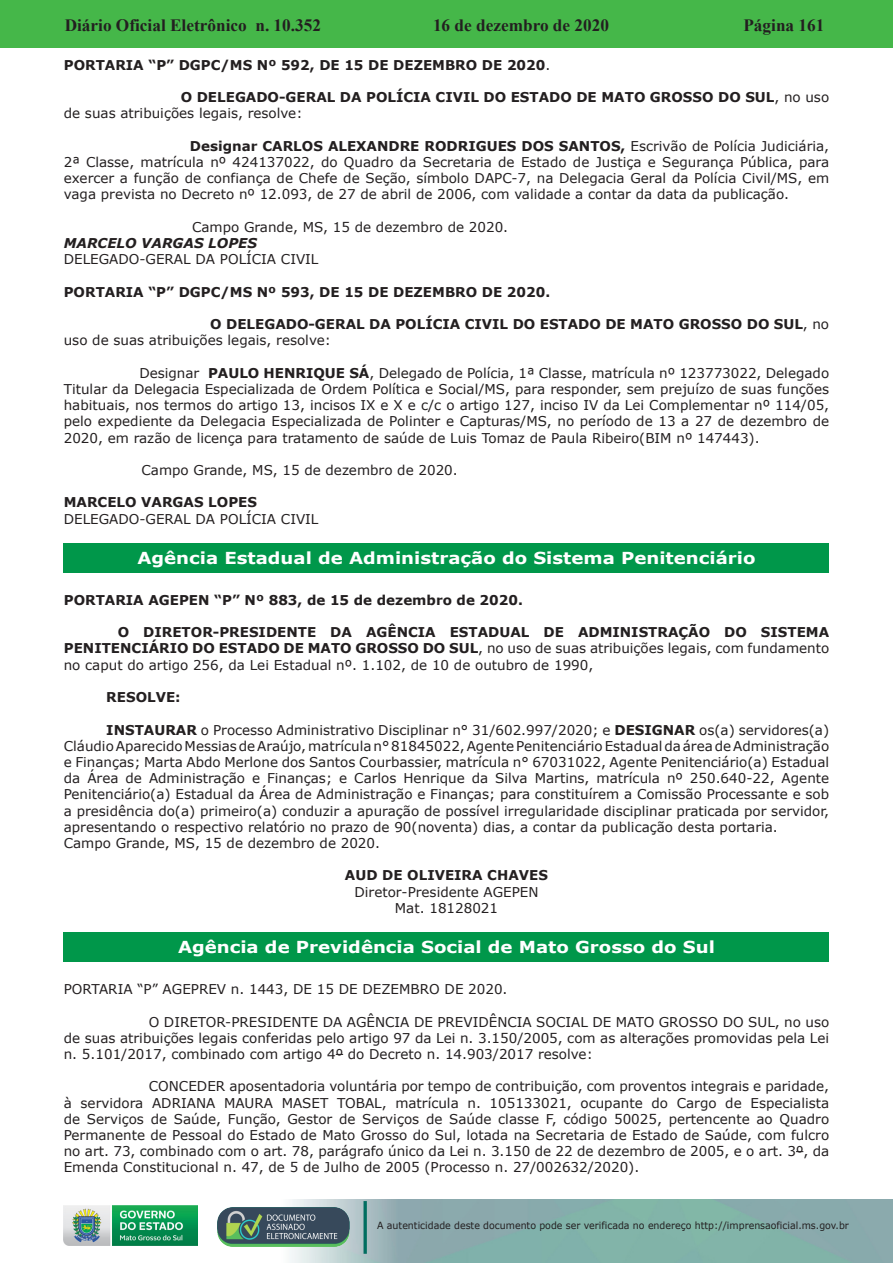
<style>
.page{position:relative;width:893px;height:1263px;background:#fff}
.page>*{position:absolute;margin:0;border:0;box-sizing:border-box;transform-origin:0 0}
.t1{font:700 17.25px "Times New Roman";color:#231f20}
.t2{font:700 16.5px "Verdana";color:#fff;scale:1.1 1}
.t3{font:13.5px/16.2px "Verdana";color:#231f20;text-align:justify}
.t4{font:700 13.5px/16.2px "Verdana";color:#231f20}
.t5{font:italic 700 13.5px "Verdana";color:#231f20}
.t6{font:9.9px "Verdana";color:#231f20;scale:.95 1}
.s1{font-weight:400}
.s2{font-weight:700}
</style>
<div class="page">
<div style="left:0;top:0;width:893px;height:48px;background:#45b749"></div>
<img style="left:63px;top:1199px;width:830px;height:64px">
<img style="left:364px;top:1202px;width:2px;height:51px">
<img style="left:218px;top:1207px;width:132px;height:39px">
<img style="left:64px;top:1205px;width:134px;height:41px">
<div style="left:64px;top:543px;width:765px;height:29px;background:#00974a"></div>
<div style="left:64px;top:932px;width:765px;height:30px;background:#00974a"></div>
<p class="t1" style="left:65px;top:13px;width:258px">Diário Oficial Eletrônico n. 10.352</p>
<p class="t1" style="left:433px;top:13px;width:177px">16 de dezembro de 2020</p>
<p class="t1" style="left:743px;top:13px;width:82px">Página 161</p>
<p class="t4" style="left:64px;top:57px;width:488px">PORTARIA “P” DGPC/MS Nº 592, DE 15 DE DEZEMBRO DE 2020<span class="s1">.</span></p>
<p class="t4" style="left:64px;top:89px;width:767px;text-indent:117px">O DELEGADO-GERAL DA POLÍCIA CIVIL DO ESTADO DE MATO GROSSO DO SUL<span class="s1">, no uso de suas atribuições legais, resolve:</span></p>
<p class="t3" style="left:64px;top:138px;width:767px;text-indent:126px"><span class="s2">Designar CARLOS ALEXANDRE RODRIGUES DOS SANTOS,</span> Escrivão de Polícia Judiciária, 2ª Classe, matrícula nº 424137022, do Quadro da Secretaria de Estado de Justiça e Segurança Pública, para exercer a função de confiança de Chefe de Seção, símbolo DAPC-7, na Delegacia Geral da Polícia Civil/MS, em vaga prevista no Decreto nº 12.093, de 27 de abril de 2006, com validade a contar da data da publicação.</p>
<p class="t3" style="left:192px;top:219px;width:318px">Campo Grande, MS, 15 de dezembro de 2020.</p>
<p class="t5" style="left:64px;top:234px;width:195px">MARCELO VARGAS LOPES</p>
<p class="t3" style="left:64px;top:251px;width:256px">DELEGADO-GERAL DA POLÍCIA CIVIL</p>
<p class="t4" style="left:64px;top:283px;width:488px">PORTARIA “P” DGPC/MS Nº 593, DE 15 DE DEZEMBRO DE 2020.</p>
<p class="t4" style="left:64px;top:316px;width:767px;text-indent:146px">O DELEGADO-GERAL DA POLÍCIA CIVIL DO ESTADO DE MATO GROSSO DO SUL<span class="s1">, no uso de suas atribuições legais, resolve:</span></p>
<p class="t3" style="left:64px;top:365px;width:767px;text-indent:76px">Designar <span class="s2">PAULO HENRIQUE SÁ</span>, Delegado de Polícia, 1ª Classe, matrícula nº 123773022, Delegado Titular da Delegacia Especializada de Ordem Política e Social/MS, para responder, sem prejuízo de suas funções habituais, nos termos do artigo 13, incisos IX e X e c/c o artigo 127, inciso IV da Lei Complementar nº 114/05, pelo expediente da Delegacia Especializada de Polinter e Capturas/MS, no período de 13 a 27 de dezembro de 2020, em razão de licença para tratamento de saúde de Luis Tomaz de Paula Ribeiro(BIM nº 147443).</p>
<p class="t3" style="left:142px;top:462px;width:318px">Campo Grande, MS, 15 de dezembro de 2020.</p>
<p class="t4" style="left:64px;top:494px;width:195px">MARCELO VARGAS LOPES</p>
<p class="t3" style="left:64px;top:510px;width:256px">DELEGADO-GERAL DA POLÍCIA CIVIL</p>
<p class="t2" style="left:137px;top:546px;width:563px">Agência Estadual de Administração do Sistema Penitenciário</p>
<p class="t4" style="left:64px;top:592px;width:461px">PORTARIA AGEPEN “P” Nº 883, de 15 de dezembro de 2020.</p>
<p class="t3" style="left:64px;top:624px;width:767px;text-indent:54px"><span class="s2">O DIRETOR-PRESIDENTE DA AGÊNCIA ESTADUAL DE ADMINISTRAÇÃO DO SISTEMA PENITENCIÁRIO DO ESTADO DE MATO GROSSO DO SUL</span>, no uso de suas atribuições legais, com fundamento no caput do artigo 256, da Lei Estadual nº. 1.102, de 10 de outubro de 1990,</p>
<p class="t4" style="left:106px;top:689px;width:76px">RESOLVE:</p>
<p class="t3" style="left:64px;top:721px;width:767px;text-align:left;text-indent:43px"><span class="s2">INSTAURAR</span> o Processo Administrativo Disciplinar n° 31/602.997/2020; e <span class="s2">DESIGNAR</span> os(a) servidores(a)<br>Cláudio Aparecido Messias de Araújo, matrícula n° 81845022, Agente Penitenciário Estadual da área de Administração e Finanças; Marta Abdo Merlone dos Santos Courbassier, matrícula n° 67031022, Agente Penitenciário(a) Estadual da Área de Administração e Finanças; e Carlos Henrique da Silva Martins, matrícula nº 250.640-22, Agente Penitenciário(a) Estadual da Área de Administração e Finanças; para constituírem a Comissão Processante e sob a presidência do(a) primeiro(a) conduzir a apuração de possível irregularidade disciplinar praticada por servidor, apresentando o respectivo relatório no prazo de 90(noventa) dias, a contar da publicação desta portaria.<br>Campo Grande, MS, 15 de dezembro de 2020.</p>
<p class="t4" style="left:345px;top:867px;width:204px">AUD DE OLIVEIRA CHAVES</p>
<p class="t3" style="left:354px;top:883px;width:185px;text-align:center">Diretor-Presidente AGEPEN<br>Mat. 18128021</p>
<p class="t2" style="left:178px;top:935px;width:490px">Agência de Previdência Social de Mato Grosso do Sul</p>
<p class="t3" style="left:64px;top:981px;width:445px">PORTARIA “P” AGEPREV n. 1443, DE 15 DE DEZEMBRO DE 2020.</p>
<p class="t3" style="left:64px;top:1013px;width:767px;text-indent:85px">O DIRETOR-PRESIDENTE DA AGÊNCIA DE PREVIDÊNCIA SOCIAL DE MATO GROSSO DO SUL, no uso de suas atribuições legais conferidas pelo artigo 97 da Lei n. 3.150/2005, com as alterações promovidas pela Lei n. 5.101/2017, combinado com artigo 4º do Decreto n. 14.903/2017 resolve:</p>
<p class="t3" style="left:64px;top:1078px;width:767px;text-indent:85px">CONCEDER aposentadoria voluntária por tempo de contribuição, com proventos integrais e paridade, à servidora ADRIANA MAURA MASET TOBAL, matrícula n. 105133021, ocupante do Cargo de Especialista de Serviços de Saúde, Função, Gestor de Serviços de Saúde classe F, código 50025, pertencente ao Quadro Permanente de Pessoal do Estado de Mato Grosso do Sul, lotada na Secretaria de Estado de Saúde, com fulcro no art. 73, combinado com o art. 78, parágrafo único da Lei n. 3.150 de 22 de dezembro de 2005, e o art. 3º, da Emenda Constitucional n. 47, de 5 de Julho de 2005 (Processo n. 27/002632/2020).</p>
<p class="t6" style="left:377px;top:1219px;width:498px">A autenticidade deste documento pode ser verificada no endereço http://imprensaoficial.ms.gov.br</p>
</div>
